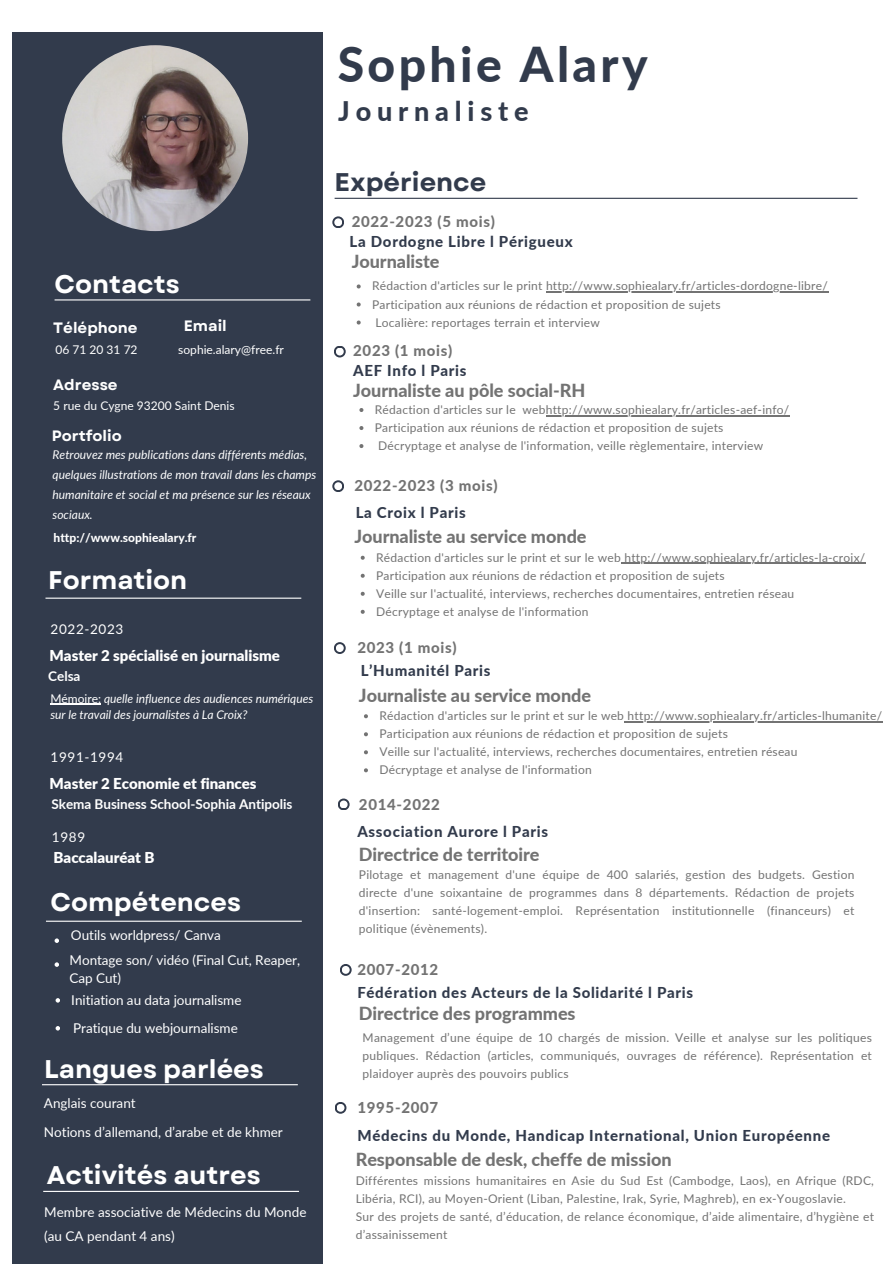
<style>
.page{position:relative;width:894px;height:1264px;background:#fff}
.page>*{position:absolute;margin:0;border:0;box-sizing:border-box;transform-origin:0 0}
.t1{font:800 48px "Lato";letter-spacing:.07em;color:#323b4c}
.t2{font:800 27px "Lato";letter-spacing:.215em;color:#323b4c}
.t3{font:700 25.5px "Garet";color:#fff}
.t4{font:700 25.5px "Garet";color:#323b4c}
.t5{font:800 18px "Lato";letter-spacing:-.005em;color:#737373}
.t6{font:800 15px "Lato";letter-spacing:.045em;color:#323b4c}
.t7{font:800 15px "Lato";letter-spacing:.045em;color:#737373}
.t8{font:900 15px "Lato";letter-spacing:-.005em;color:#fff}
.t9{font:700 15px "Garet";color:#fff}
.t10{font:13.5px/18px "Lato";color:#fff}
.t11{font:700 13.5px "Lato";color:#fff}
.t12{font:13.5px "Lato";letter-spacing:.045em;color:#fff}
.t13{font:12px/18px "Lato";letter-spacing:.02em;color:#737373}
.t14{font:italic 12px/20px "Lato";color:#fff}
.t15{font:12px "Lato";color:#fff}
.t16{font:800 12px "Lato";color:#fff}
.s1{font-style:normal}
</style>
<div class="page">
<div style="left:12px;top:32px;width:310px;height:1231px;background:#323b4c"></div>
<hr style="left:55px;top:299px;width:255px;height:1px;background:#fff">
<hr style="left:45px;top:597px;width:256px;height:1px;background:#fff">
<hr style="left:334px;top:198px;width:523px;height:1px;background:#323b4c">
<svg style="left:332px;top:216px;width:12px;height:12px"></svg>
<div style="left:334px;top:218px;width:8px;height:8px;background:#fff;border-radius:50%"></div>
<svg style="left:334px;top:345px;width:11px;height:12px"></svg>
<div style="left:336px;top:347px;width:7px;height:8px;background:#fff;border-radius:50%"></div>
<svg style="left:334px;top:642px;width:11px;height:12px"></svg>
<div style="left:336px;top:644px;width:7px;height:8px;background:#fff;border-radius:50%"></div>
<img style="left:62px;top:45px;width:186px;height:186px;border-radius:50%">
<svg style="left:55px;top:938px;width:4px;height:5px"></svg>
<svg style="left:55px;top:962px;width:4px;height:4px"></svg>
<svg style="left:56px;top:998px;width:4px;height:4px"></svg>
<svg style="left:56px;top:1026px;width:4px;height:4px"></svg>
<hr style="left:46px;top:920px;width:256px;height:1px;background:#fff">
<hr style="left:42px;top:1084px;width:256px;height:1px;background:#fff">
<svg style="left:356px;top:284px;width:4px;height:4px"></svg>
<hr style="left:546px;top:291px;width:281px;height:1px;background:#737373">
<svg style="left:356px;top:302px;width:4px;height:4px"></svg>
<svg style="left:356px;top:320px;width:4px;height:4px"></svg>
<svg style="left:332px;top:480px;width:12px;height:12px"></svg>
<div style="left:334px;top:482px;width:8px;height:8px;background:#fff;border-radius:50%"></div>
<svg style="left:337px;top:798px;width:12px;height:12px"></svg>
<div style="left:339px;top:800px;width:8px;height:8px;background:#fff;border-radius:50%"></div>
<hr style="left:43px;top:1190px;width:256px;height:1px;background:#fff">
<svg style="left:359px;top:408px;width:4px;height:4px"></svg>
<hr style="left:545px;top:415px;width:244px;height:1px;background:#737373">
<svg style="left:359px;top:426px;width:4px;height:4px"></svg>
<svg style="left:359px;top:444px;width:4px;height:4px"></svg>
<svg style="left:360px;top:555px;width:4px;height:4px"></svg>
<hr style="left:621px;top:562px;width:244px;height:1px;background:#737373">
<svg style="left:360px;top:573px;width:4px;height:4px"></svg>
<svg style="left:360px;top:592px;width:4px;height:4px"></svg>
<svg style="left:360px;top:610px;width:4px;height:4px"></svg>
<svg style="left:364px;top:714px;width:4px;height:4px"></svg>
<hr style="left:624px;top:721px;width:258px;height:1px;background:#737373">
<svg style="left:364px;top:732px;width:4px;height:4px"></svg>
<svg style="left:364px;top:750px;width:4px;height:4px"></svg>
<svg style="left:364px;top:768px;width:4px;height:4px"></svg>
<svg style="left:340px;top:963px;width:11px;height:12px"></svg>
<svg style="left:341px;top:965px;width:8px;height:8px"></svg>
<svg style="left:334px;top:1101px;width:12px;height:12px"></svg>
<svg style="left:336px;top:1103px;width:8px;height:8px"></svg>
<hr style="left:50px;top:703px;width:51px;height:1px;background:#fff">
<p class="t3" style="left:55px;top:266px;width:127px">Contacts</p>
<p class="t9" style="left:53px;top:317px;width:86px">Téléphone</p>
<p class="t15" style="left:56px;top:342px;width:83px">06 71 20 31 72</p>
<p class="t9" style="left:53px;top:373px;width:66px">Adresse</p>
<p class="t9" style="left:184px;top:315px;width:44px">Email</p>
<p class="t15" style="left:178px;top:342px;width:107px">sophie.alary@free.fr</p>
<p class="t15" style="left:53px;top:398px;width:183px">5 rue du Cygne 93200 Saint Denis</p>
<p class="t9" style="left:52px;top:425px;width:71px">Portfolio</p>
<p class="t14" style="left:53px;top:444px;width:265px">Retrouvez mes publications dans différents médias, quelques illustrations de mon travail dans les champs humanitaire et social et ma présence sur les réseaux sociaux.</p>
<p class="t16" style="left:54px;top:530px;width:144px">http://www.sophiealary.fr</p>
<p class="t3" style="left:48px;top:562px;width:140px">Formation</p>
<p class="t12" style="left:51px;top:620px;width:74px">2022-2023</p>
<p class="t8" style="left:50px;top:646px;width:232px">Master 2 spécialisé en journalisme</p>
<p class="t11" style="left:48px;top:667px;width:34px">Celsa</p>
<p class="t14" style="left:50px;top:690px;width:264px;line-height:16px"><span class="s1">Mémoire:</span> quelle influence des audiences numériques sur le travail des journalistes à La Croix?</p>
<p class="t12" style="left:51px;top:749px;width:74px">1991-1994</p>
<p class="t8" style="left:50px;top:774px;width:208px">Master 2 Economie et finances</p>
<p class="t11" style="left:51px;top:795px;width:242px">Skema Business School-Sophia Antipolis</p>
<p class="t10" style="left:52px;top:827px;width:35px">1989</p>
<p class="t8" style="left:54px;top:848px;width:102px">Baccalauréat B</p>
<p class="t3" style="left:50px;top:883px;width:192px">Compétences</p>
<p class="t10" style="left:71px;top:925px;width:151px">Outils worldpress/ Canva</p>
<p class="t10" style="left:69px;top:950px;width:232px">Montage son/ vidéo (Final Cut, Reaper,<br>Cap Cut)</p>
<p class="t10" style="left:71px;top:990px;width:172px">Initiation au data journalisme</p>
<p class="t10" style="left:73px;top:1018px;width:166px">Pratique du webjournalisme</p>
<p class="t3" style="left:44px;top:1050px;width:221px">Langues parlées</p>
<p class="t10" style="left:44px;top:1094px;width:93px">Anglais courant</p>
<p class="t10" style="left:44px;top:1122px;width:240px">Notions d’allemand, d’arabe et de khmer</p>
<p class="t3" style="left:47px;top:1157px;width:215px">Activités autres</p>
<p class="t10" style="left:44px;top:1200px;width:264px;line-height:23.7px">Membre associative de Médecins du Monde (au CA pendant 4 ans)</p>
<p class="t1" style="left:337px;top:35px;width:311px">Sophie Alary</p>
<p class="t2" style="left:338px;top:94px;width:192px">Journaliste</p>
<p class="t4" style="left:334px;top:164px;width:153px">Expérience</p>
<p class="t7" style="left:351px;top:212px;width:145px">2022-2023 (5 mois)</p>
<p class="t6" style="left:349px;top:232px;width:224px">La Dordogne Libre l Périgueux</p>
<p class="t5" style="left:351px;top:250px;width:89px">Journaliste</p>
<p class="t13" style="left:372px;top:277px;width:457px">Rédaction d'articles sur le print http://www.sophiealary.fr/articles-dordogne-libre/</p>
<p class="t13" style="left:372px;top:295px;width:350px">Participation aux réunions de rédaction et proposition de sujets</p>
<p class="t13" style="left:375px;top:313px;width:226px">Localière: reportages terrain et interview</p>
<p class="t7" style="left:353px;top:341px;width:101px">2023 (1 mois)</p>
<p class="t6" style="left:353px;top:361px;width:115px">AEF Info l Paris</p>
<p class="t5" style="left:353px;top:379px;width:233px">Journaliste au pôle social-RH</p>
<p class="t13" style="left:375px;top:400px;width:416px">Rédaction d'articles sur le webhttp://www.sophiealary.fr/articles-aef-info/</p>
<p class="t13" style="left:375px;top:418px;width:350px">Participation aux réunions de rédaction et proposition de sujets</p>
<p class="t13" style="left:378px;top:436px;width:386px">Décryptage et analyse de l'information, veille règlementaire, interview</p>
<p class="t7" style="left:354px;top:476px;width:145px">2022-2023 (3 mois)</p>
<p class="t6" style="left:355px;top:503px;width:111px">La Croix l Paris</p>
<p class="t5" style="left:354px;top:525px;width:233px">Journaliste au service monde</p>
<p class="t13" style="left:376px;top:548px;width:490px">Rédaction d'articles sur le print et sur le web http://www.sophiealary.fr/articles-la-croix/</p>
<p class="t13" style="left:376px;top:566px;width:350px">Participation aux réunions de rédaction et proposition de sujets</p>
<p class="t13" style="left:376px;top:584px;width:419px">Veille sur l'actualité, interviews, recherches documentaires, entretien réseau</p>
<p class="t13" style="left:376px;top:602px;width:214px">Décryptage et analyse de l'information</p>
<p class="t7" style="left:357px;top:638px;width:101px">2023 (1 mois)</p>
<p class="t6" style="left:360px;top:661px;width:131px">L’Humanitél Paris</p>
<p class="t5" style="left:359px;top:684px;width:233px">Journaliste au service monde</p>
<p class="t13" style="left:379px;top:706px;width:504px">Rédaction d'articles sur le print et sur le web http://www.sophiealary.fr/articles-lhumanite/</p>
<p class="t13" style="left:379px;top:724px;width:350px">Participation aux réunions de rédaction et proposition de sujets</p>
<p class="t13" style="left:379px;top:742px;width:419px">Veille sur l'actualité, interviews, recherches documentaires, entretien réseau</p>
<p class="t13" style="left:379px;top:760px;width:214px">Décryptage et analyse de l'information</p>
<p class="t7" style="left:359px;top:794px;width:82px">2014-2022</p>
<p class="t6" style="left:357px;top:822px;width:192px">Association Aurore l Paris</p>
<p class="t5" style="left:359px;top:843px;width:182px">Directrice de territoire</p>
<p class="t13" style="left:359px;top:865px;width:497px;text-align:justify">Pilotage et management d'une équipe de 400 salariés, gestion des budgets. Gestion directe d'une soixantaine de programmes dans 8 départements. Rédaction de projets d'insertion: santé-logement-emploi. Représentation institutionnelle (financeurs) et politique (évènements).</p>
<p class="t7" style="left:357px;top:960px;width:82px">2007-2012</p>
<p class="t6" style="left:357px;top:982px;width:337px">Fédération des Acteurs de la Solidarité l Paris</p>
<p class="t5" style="left:359px;top:1002px;width:218px">Directrice des programmes</p>
<p class="t13" style="left:362px;top:1028px;width:510px;text-align:justify">Management d’une équipe de 10 chargés de mission. Veille et analyse sur les politiques publiques. Rédaction (articles, communiqués, ouvrages de référence). Représentation et plaidoyer auprès des pouvoirs publics</p>
<p class="t7" style="left:357px;top:1098px;width:82px">1995-2007</p>
<p class="t6" style="left:357px;top:1125px;width:474px">Médecins du Monde, Handicap International, Union Européenne</p>
<p class="t5" style="left:355px;top:1148px;width:317px">Responsable de desk, cheffe de mission</p>
<p class="t13" style="left:355px;top:1170px;width:519px">Différentes missions humanitaires en Asie du Sud Est (Cambodge, Laos), en Afrique (RDC,<br>Libéria, RCI), au Moyen-Orient (Liban, Palestine, Irak, Syrie, Maghreb), en ex-Yougoslavie.</p>
<p class="t13" style="left:355px;top:1206px;width:519px">Sur des projets de santé, d’éducation, de relance économique, d’aide alimentaire, d’hygiène et d’assainissement</p>
</div>
